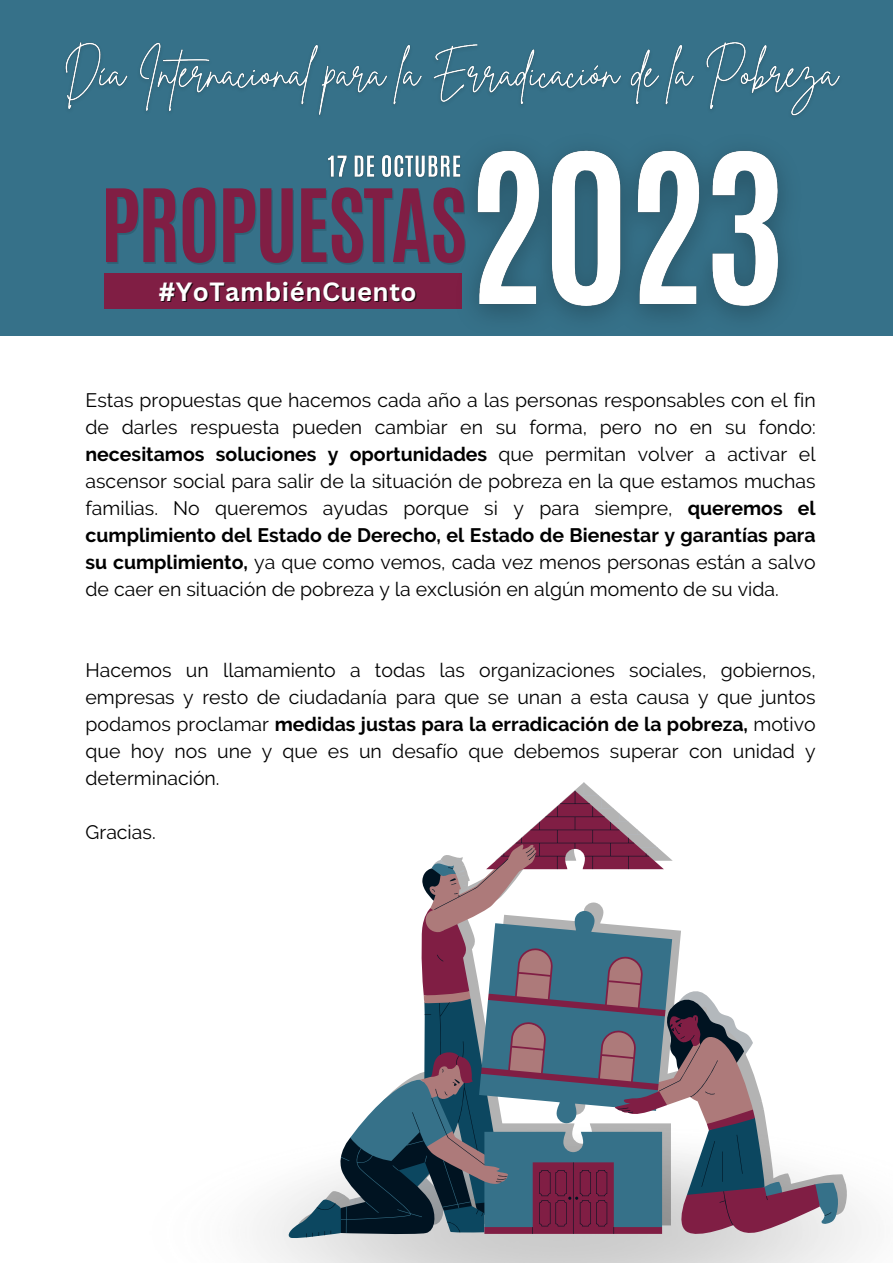
<style>
.page{position:relative;width:893px;height:1264px;background:#fff}
.page>*{position:absolute;margin:0;border:0;box-sizing:border-box;transform-origin:0 0}
.t1{font:700 85.65px "Antonio";letter-spacing:-.025em;color:#801e44}
.t2{font:700 25.65px "Canva Sans";letter-spacing:.02em;color:#fff}
.t3{font:19.5px/27px "Raleway";color:#000;text-align:justify}
.s1{font-weight:700}
</style>
<div class="page">
<svg style="left:515px;top:782px;width:142px;height:65px"></svg>
<svg style="left:286px;top:1164px;width:195px;height:75px;fill:#f0f0f0"></svg>
<svg style="left:306px;top:847px;width:525px;height:390px"></svg>
<div style="left:0;top:0;width:892px;height:335px;background:#367189"></div>
<div style="left:104px;top:273px;width:357px;height:36px;background:#801e44"></div>
<img style="left:328px;top:155px;width:113px;height:23px">
<img style="left:65px;top:42px;width:775px;height:73px">
<img style="left:441px;top:103px;width:375px;height:233px">
<p class="t1" style="left:100px;top:164px;width:368px">PROPUESTAS</p>
<p class="t2" style="left:158px;top:273px;width:260px">#YoTambiénCuento</p>
<p class="t3" style="left:85px;top:386px;width:731px">Estas propuestas que hacemos cada año a las personas responsables con el fin de darles respuesta pueden cambiar en su forma, pero no en su fondo: <span class="s1">necesitamos soluciones y oportunidades</span> que permitan volver a activar el ascensor social para salir de la situación de pobreza en la que estamos muchas familias. No queremos ayudas porque si y para siempre, <span class="s1">queremos el cumplimiento del Estado de Derecho, el Estado de Bienestar y garantías para su cumplimiento,</span> ya que como vemos, cada vez menos personas están a salvo de caer en situación de pobreza y la exclusión en algún momento de su vida.</p>
<p class="t3" style="left:85px;top:656px;width:731px">Hacemos un llamamiento a todas las organizaciones sociales, gobiernos, empresas y resto de ciudadanía para que se unan a esta causa y que juntos podamos proclamar <span class="s1">medidas justas para la erradicación de la pobreza,</span> motivo que hoy nos une y que es un desafío que debemos superar con unidad y determinación.</p>
<p class="t3" style="left:85px;top:818px;width:72px">Gracias.</p>
</div>
